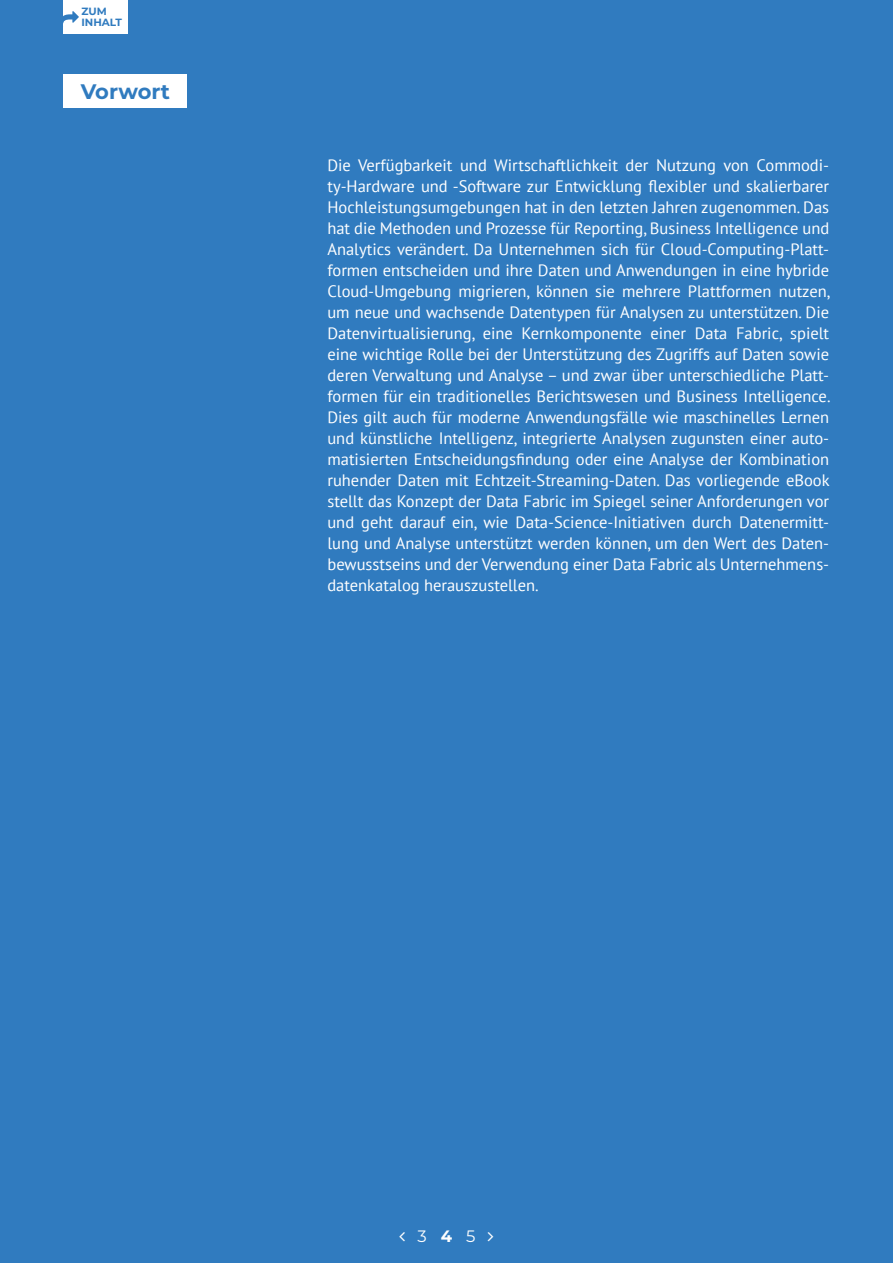
<style>
.page{position:relative;width:893px;height:1263px;background:#307bbf}
.page>*{position:absolute;margin:0;border:0;box-sizing:border-box;transform-origin:0 0}
.t1{font:700 21px "Montserrat";color:#307bbf}
.t2{font:16.5px/21px "PT Sans";color:#fff;text-align:justify}
.t3{font:16.5px "Montserrat";color:#fff}
.t4{font:700 10.5px/10.5px "Montserrat";color:#307bbf}
.s1{font-weight:700}
</style>
<div class="page">
<div style="left:64px;top:0;width:64px;height:33px;background:#fff"></div>
<div style="left:64px;top:75px;width:123px;height:33px;background:#fff"></div>
<svg style="left:63px;top:11px;width:16px;height:16px"></svg>
<p class="t4" style="left:81px;top:6px;width:42px">ZUM<br>INHALT</p>
<p class="t1" style="left:81px;top:76px;width:91px">Vorwort</p>
<p class="t2" style="left:327px;top:154px;width:505px">Die Verfügbarkeit und Wirtschaftlichkeit der Nutzung von Commodi&shy;ty-Hardware und -Software zur Entwicklung flexibler und skalierbarer Hochleistungsumgebungen hat in den letzten Jahren zugenommen. Das hat die Methoden und Prozesse für Reporting, Business Intelligence und Analytics verändert. Da Unternehmen sich für Cloud-Computing-Platt&shy;formen entscheiden und ihre Daten und Anwendungen in eine hybride Cloud-Umgebung migrieren, können sie mehrere Plattformen nutzen, um neue und wachsende Datentypen für Analysen zu unterstützen. Die Datenvirtualisierung, eine Kernkomponente einer Data Fabric, spielt eine wichtige Rolle bei der Unterstützung des Zugriffs auf Daten sowie deren Verwaltung und Analyse – und zwar über unterschiedliche Platt&shy;formen für ein traditionelles Berichtswesen und Business Intelligence.<br>Dies gilt auch für moderne Anwendungsfälle wie maschinelles Lernen und künstliche Intelligenz, integrierte Analysen zugunsten einer auto&shy;matisierten Entscheidungsfindung oder eine Analyse der Kombination ruhender Daten mit Echtzeit-Streaming-Daten. Das vorliegende eBook stellt das Konzept der Data Fabric im Spiegel seiner Anforderungen vor und geht darauf ein, wie Data-Science-Initiativen durch Datenermitt&shy;lung und Analyse unterstützt werden können, um den Wert des Daten&shy;bewusstseins und der Verwendung einer Data Fabric als Unternehmens&shy;datenkatalog herauszustellen.</p>
<p class="t3" style="left:417px;top:1225px;width:60px">3 <span class="s1">4</span> 5</p>
</div>
